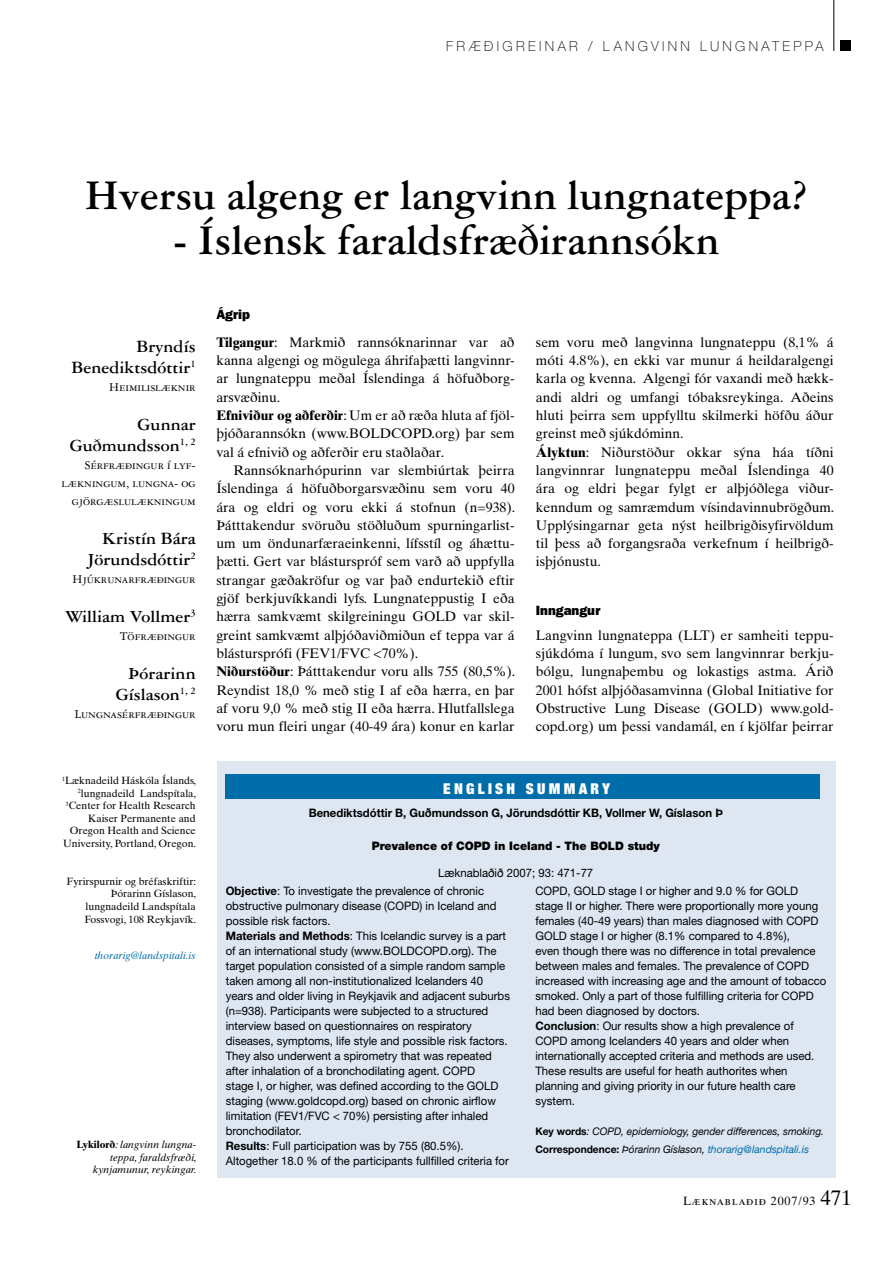
<style>
.page{position:relative;width:893px;height:1263px;background:#fff}
.page>*{position:absolute;margin:0;border:0;box-sizing:border-box;transform-origin:0 0}
.t1{font:700 45px "Garamond Three";color:#000;scale:.95 1}
.t2{font:700 18px/21px "Garamond Three";color:#000;text-align:right}
.t3{font:900 expanded 15px "Helvetica Neue";letter-spacing:.22em;color:#fff}
.t4{font:13.8px/18.3px "Times Ten";color:#000}
.t5{font:100 13.8px "Helvetica Neue";letter-spacing:.245em;color:#000}
.t6{font:800 13.5px "Franklin Gothic";color:#000}
.t7{font:12.75px/18px "Garamond Three SC";color:#000;text-align:right}
.t8{font:12px "Times Ten Roman SC";letter-spacing:.075em;color:#000}
.t9{font:11.7px/15px "Helvetica Neue";color:#000}
.t10{font:700 11.7px "Helvetica Neue";color:#000}
.t11{font:900 11.7px "Helvetica Neue";color:#000}
.t12{font:10.5px/12.6px "Times Ten";color:#000;text-align:right}
.t13{font:italic 10.5px/18px "Helvetica Neue";color:#000}
.t14{font:italic 10.5px/12.6px "Times Ten";color:#000;text-align:right}
.t15{font:italic 10.5px "Times Ten";color:#006dab}
.s1{font-weight:700;font-style:normal}
.s2{font-weight:700}
.s3{color:#006dab}
.s4{font-family:"Times Ten"}
.s5{font-family:"Times Ten";font-size:21px}
</style>
<div class="page">
<div style="left:217px;top:761px;width:619px;height:417px;background:#dee6f2"></div>
<div style="left:225px;top:774px;width:595px;height:24px;background:#006dab"></div>
<hr style="left:833px;top:0;width:1px;height:51px;background:#000">
<div style="left:840px;top:40px;width:10px;height:11px;background:#000"></div>
<p class="t5" style="left:446px;top:38px;width:379px">FRÆÐIGREINAR / LANGVINN LUNGNATEPPA</p>
<h1 class="t1" style="left:85px;top:170px;width:762px">Hversu algeng er langvinn lungnateppa?</h1>
<h1 class="t1" style="left:173px;top:215px;width:577px">- Íslensk faraldsfræðirannsókn</h1>
<h2 class="t2" style="left:71px;top:336px;width:126px">Bryndís<br>Benediktsdóttir<sup>1</sup></h2>
<p class="t7" style="left:109px;top:378px;width:88px">Heimilislæknir</p>
<h2 class="t2" style="left:70px;top:414px;width:127px">Gunnar<br>Guðmundsson<sup>1,</sup> <sup>2</sup></h2>
<p class="t7" style="left:62px;top:456px;width:136px">Sérfræðingur í lyf&shy;lækningum, lungna- og gjörgæslulækningum</p>
<h2 class="t2" style="left:87px;top:528px;width:110px">Kristín Bára<br>Jörundsdóttir<sup>2</sup></h2>
<p class="t7" style="left:73px;top:570px;width:125px">Hjúkrunarfræðingur</p>
<h2 class="t2" style="left:66px;top:606px;width:132px">William Vollmer<sup>3</sup></h2>
<p class="t7" style="left:120px;top:627px;width:77px">Töfræðingur</p>
<h2 class="t2" style="left:116px;top:663px;width:81px">Þórarinn<br>Gíslason<sup>1,</sup> <sup>2</sup></h2>
<p class="t7" style="left:75px;top:705px;width:122px">Lungnasérfræðingur</p>
<p class="t12" style="left:62px;top:774px;width:136px"><sup>1</sup>Læknadeild Háskóla Íslands,<br><sup>2</sup>lungnadeild Landspítala,<br><sup>3</sup>Center for Health Research<br>Kaiser Permanente and<br>Oregon Health and Science<br>University, Portland, Oregon.</p>
<p class="t12" style="left:67px;top:875px;width:131px">Fyrirspurnir og bréfaskriftir:<br>Þórarinn Gíslason, lungnadeild Landspítala<br>Fossvogi, 108 Reykjavík.</p>
<p class="t15" style="left:95px;top:949px;width:102px">thorarig@landspitali.is</p>
<p class="t14" style="left:76px;top:1138px;width:122px"><span class="s1">Lykilorð</span>: langvinn lungna&shy;teppa, faraldsfræði, kynjamunur, reykingar.</p>
<p class="t6" style="left:216px;top:306px;width:35px">Ágrip</p>
<p class="t4" style="left:216px;top:333px;width:300px"><span class="s2">Tilgangur</span>: Markmið rannsóknarinnar var að kanna algengi og mögulega áhrifaþætti langvinnr&shy;ar lungnateppu meðal Íslendinga á höfuðborg&shy;arsvæðinu.<br><span class="s2">Efniviður og aðferðir</span>: Um er að ræða hluta af fjöl&shy;þjóðarannsókn (www.BOLDCOPD.org) þar sem val á efnivið og aðferðir eru staðlaðar.</p>
<p class="t4" style="left:216px;top:461px;width:300px;text-indent:17px">Rannsóknarhópurinn var slembiúrtak þeirra Íslendinga á höfuðborgarsvæðinu sem voru 40 ára og eldri og voru ekki á stofnun (n=938).<br>Þátttakendur svöruðu stöðluðum spurningarlist&shy;um um öndunarfæraeinkenni, lífsstíl og áhættu&shy;þætti. Gert var blásturspróf sem varð að uppfylla strangar gæðakröfur og var það endurtekið eftir gjöf berkjuvíkkandi lyfs. Lungnateppustig I eða hærra samkvæmt skilgreiningu GOLD var skil&shy;greint samkvæmt alþjóðaviðmiðun ef teppa var á blástursprófi (FEV1/FVC &lt;70%).<br><span class="s2">Niðurstöður</span>: Þátttakendur voru alls 755 (80,5%).<br>Reyndist 18,0 % með stig I af eða hærra, en þar af voru 9,0 % með stig II eða hærra. Hlutfallslega voru mun fleiri ungar (40-49 ára) konur en karlar</p>
<p class="t4" style="left:536px;top:333px;width:300px">sem voru með langvinna lungnateppu (8,1% á móti 4.8%), en ekki var munur á heildaralgengi karla og kvenna. Algengi fór vaxandi með hækk&shy;andi aldri og umfangi tóbaksreykinga. Aðeins hluti þeirra sem uppfylltu skilmerki höfðu áður greinst með sjúkdóminn.<br><span class="s2">Ályktun</span>: Niðurstöður okkar sýna háa tíðni langvinnrar lungnateppu meðal Íslendinga 40 ára og eldri þegar fylgt er alþjóðlega viður&shy;kenndum og samræmdum vísindavinnubrögðum.<br>Upplýsingarnar geta nýst heilbrigðisyfirvöldum til þess að forgangsraða verkefnum í heilbrigð&shy;isþjónustu.</p>
<p class="t6" style="left:536px;top:602px;width:66px">Inngangur</p>
<p class="t4" style="left:536px;top:626px;width:299px;text-align:justify">Langvinn lungnateppa (LLT) er samheiti teppu&shy;sjúkdóma í lungum, svo sem langvinnrar berkju&shy;bólgu, lungnaþembu og lokastigs astma. Árið 2001 hófst alþjóðasamvinna (Global Initiative for Obstructive Lung Disease (GOLD) www.gold&shy;copd.org) um þessi vandamál, en í kjölfar þeirrar</p>
<p class="t3" style="left:443px;top:779px;width:169px">ENGLISH SUMMARY</p>
<p class="t10" style="left:309px;top:806px;width:416px">Benediktsdóttir B, Guðmundsson G, Jörundsdóttir KB, Vollmer W, Gíslason Þ</p>
<p class="t11" style="left:372px;top:839px;width:290px">Prevalence of COPD in Iceland - The BOLD study</p>
<p class="t9" style="left:438px;top:865px;width:156px">Læknablaðið 2007; 93: 471-77</p>
<p class="t9" style="left:226px;top:883px;width:286px"><span class="s2">Objective</span>: To investigate the prevalence of chronic obstructive pulmonary disease (COPD) in Iceland and possible risk factors.<br><span class="s2">Materials and Methods</span>: This Icelandic survey is a part of an international study (www.BOLDCOPD.org). The target population consisted of a simple random sample taken among all non-institutionalized Icelanders 40 years and older living in Reykjavik and adjacent suburbs (n=938). Participants were subjected to a structured interview based on questionnaires on respiratory diseases, symptoms, life style and possible risk factors.<br>They also underwent a spirometry that was repeated after inhalation of a bronchodilating agent. COPD<br>stage I, or higher, was defined according to the GOLD staging (www.goldcopd.org) based on chronic airflow limitation (FEV1/FVC &lt; 70%) persisting after inhaled bronchodilator.<br><span class="s2">Results</span>: Full participation was by 755 (80.5%).<br>Altogether 18.0 % of the participants fullfilled criteria for</p>
<p class="t9" style="left:535px;top:883px;width:292px">COPD, GOLD stage I or higher and 9.0 % for GOLD stage II or higher. There were proportionally more young females (40-49 years) than males diagnosed with COPD GOLD stage I or higher (8.1% compared to 4.8%),<br>even though there was no difference in total prevalence between males and females. The prevalence of COPD increased with increasing age and the amount of tobacco smoked. Only a part of those fulfilling criteria for COPD had been diagnosed by doctors.<br><span class="s2">Conclusion</span>: Our results show a high prevalence of COPD among Icelanders 40 years and older when internationally accepted criteria and methods are used.<br>These results are useful for heath authorites when planning and giving priority in our future health care system.</p>
<p class="t13" style="left:535px;top:1122px;width:290px"><span class="s1">Key words</span>: COPD, epidemiology, gender differences, smoking.<br><span class="s1">Correspondence:</span> Þórarinn Gíslason, <span class="s3">thorarig@landspitali.is</span></p>
<p class="t8" style="left:683px;top:1193px;width:170px">Læknablaðið <span class="s4">2007/93</span> <span class="s5">471</span></p>
</div>
